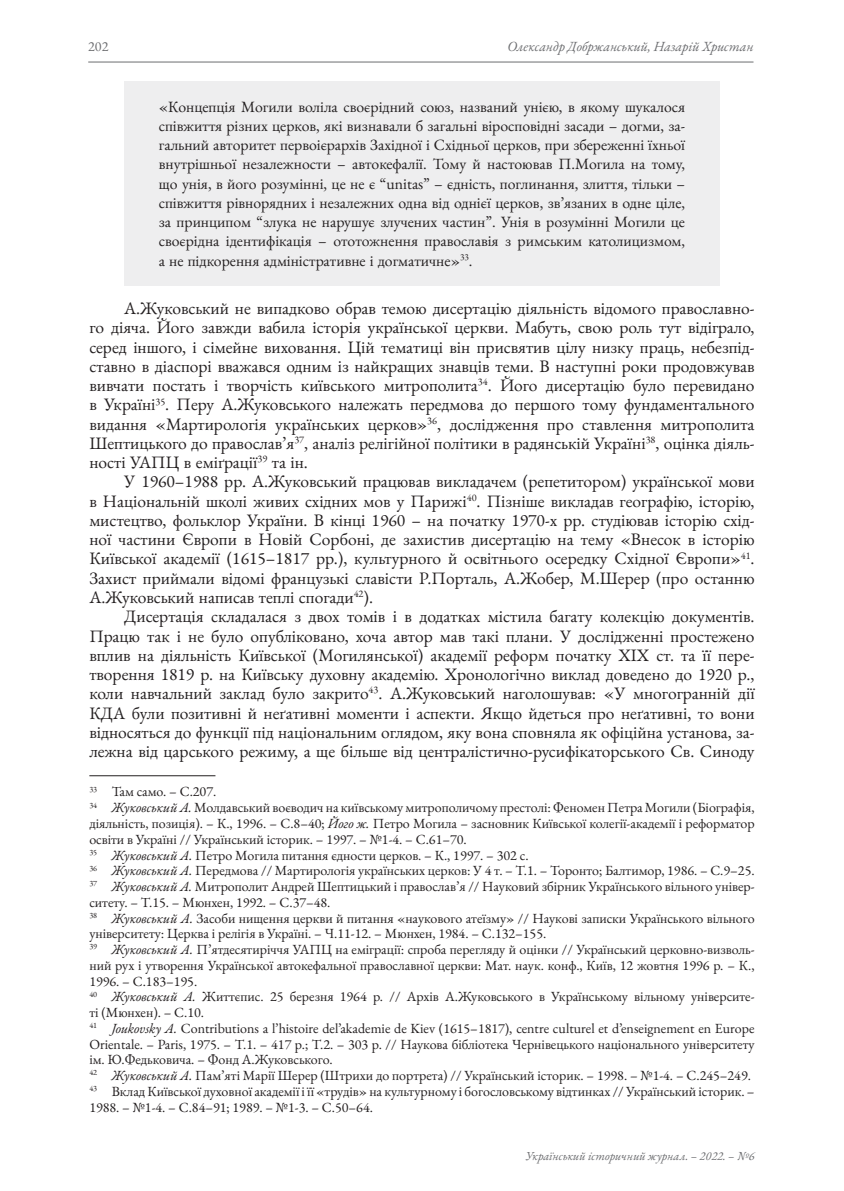
<style>
.page{position:relative;width:844px;height:1191px;background:#fff}
.page>*{position:absolute;margin:0;border:0;box-sizing:border-box;transform-origin:0 0}
.t1{font:17.5px/19.2px "EB Garamond";color:#231f20;text-align:justify}
.t2{font:15.75px/19.2px "EB Garamond";color:#231f20;text-align:justify}
.t3{font:14px/15.8px "EB Garamond";color:#231f20}
.t4{font:italic 14px "EB Garamond";color:#6c6d70}
.t5{font:14px "EB Garamond";color:#6c6d70}
.t6{font:italic 12.25px "EB Garamond";color:#6c6d70}
.s1{font-style:italic}
</style>
<div class="page">
<hr style="left:88px;top:62px;width:665px;height:1px;background:#6c6d70">
<div style="left:124px;top:81px;width:595px;height:204px;background:#eeeeef"></div>
<hr style="left:89px;top:775px;width:126px;height:1px;background:#231f20">
<p class="t5" style="left:88px;top:37px;width:22px">202</p>
<p class="t4" style="left:507px;top:37px;width:248px">Олександр Добржанський, Назарій Христан</p>
<p class="t2" style="left:159px;top:97px;width:527px">«Концепція Могили воліла своєрідний союз, названий унією, в якому шукалося співжиття різних церков, які визнавали б загальні віросповідні засади – догми, за&shy;гальний авторитет первоієрархів Західної і Східньої церков, при збереженні їхньої внутрішньої незалежности – автокефалії. Тому й настоював П.Могила на тому, що унія, в його розумінні, це не є “unitas” – єдність, поглинання, злиття, тільки – співжиття рівнорядних і незалежних одна від однієї церков, зв’язаних в одне ціле, за принципом “злука не нарушує злучених частин”. Унія в розумінні Могили це своєрідна ідентифікація – ототожнення православія з римським католицизмом, а не підкорення адміністративне і догматичне»<sup>33</sup>.</p>
<p class="t1" style="left:89px;top:299px;width:666px;text-indent:35px">А.Жуковський не випадково обрав темою дисертацію діяльність відомого православно&shy;го діяча. Його завжди вабила історія української церкви. Мабуть, свою роль тут відіграло, серед іншого, і сімейне виховання. Цій тематиці він присвятив цілу низку праць, небезпід&shy;ставно в діаспорі вважався одним із найкращих знавців теми. В наступні роки продовжував вивчати постать і творчість київського митрополита<sup>34</sup>. Його дисертацію було перевидано в Україні<sup>35</sup>. Перу А.Жуковського належать передмова до першого тому фундаментального видання «Мартирологія українських церков»<sup>36</sup>, дослідження про ставлення митрополита Шептицького до православ’я<sup>37</sup>, аналіз релігійної політики в радянській Україні<sup>38</sup>, оцінка діяль&shy;ності УАПЦ в еміґрації<sup>39</sup> та ін.</p>
<p class="t1" style="left:89px;top:472px;width:666px;text-indent:35px">У 1960–1988 рр. А.Жуковський працював викладачем (репетитором) української мови в Національній школі живих східних мов у Парижі<sup>40</sup>. Пізніше викладав географію, історію, мистецтво, фольклор України. В кінці 1960 – на початку 1970-х рр. студіював історію схід&shy;ної частини Європи в Новій Сорбоні, де захистив дисертацію на тему «Внесок в історію Київської академії (1615–1817 рр.), культурного й освітнього осередку Східної Європи»<sup>41</sup>.<br>Захист приймали відомі французькі славісти Р.Порталь, А.Жобер, М.Шерер (про останню А.Жуковський написав теплі спогади<sup>42</sup>).</p>
<p class="t1" style="left:89px;top:607px;width:666px;text-indent:35px">Дисертація складалася з двох томів і в додатках містила багату колекцію документів.<br>Працю так і не було опубліковано, хоча автор мав такі плани. У дослідженні простежено вплив на діяльність Київської (Могилянської) академії реформ початку ХІХ ст. та її пере&shy;творення 1819 р. на Київську духовну академію. Хронологічно виклад доведено до 1920 р., коли навчальний заклад було закрито<sup>43</sup>. А.Жуковський наголошував: «У многогранній дії КДА були позитивні й неґативні моменти і аспекти. Якщо йдеться про неґативні, то вони відносяться до функції під національним оглядом, яку вона сповняла як офіційна установа, за&shy;лежна від царського режиму, а ще більше від централістично-русифікаторського Св. Синоду</p>
<p class="t3" style="left:89px;top:784px;width:666px"><sup>33</sup> Там само. – C.207.<br><sup>34</sup> <span class="s1">Жуковський А.</span> Молдавський воєводич на київському митрополичому престолі: Феномен Петра Могили (Біографія, діяльність, позиція). – К., 1996. – С.8–40; <span class="s1">Його ж.</span> Петро Могила – засновник Київської колегії-академії і реформатор освіти в Україні // Український історик. – 1997. – №1-4. – С.61–70.<br><sup>35</sup> <span class="s1">Жуковський А.</span> Петро Могила питання єдности церков. – К., 1997. – 302 с.<br><sup>36</sup> <span class="s1">Жуковський А.</span> Передмова // Мартирологія українських церков: У 4 т. – Т.1. – Торонто; Балтимор, 1986. – С.9–25.<br><sup>37</sup> <span class="s1">Жуковський А.</span> Митрополит Андрей Шептицький і православ’я // Науковий збірник Українського вільного універ&shy;ситету. – Т.15. – Мюнхен, 1992. – С.37–48.<br><sup>38</sup> <span class="s1">Жуковський А.</span> Засоби нищення церкви й питання «наукового атеїзму» // Наукові записки Українського вільного університету: Церква і релігія в Україні. – Ч.11-12. – Мюнхен, 1984. – С.132–155.<br><sup>39</sup> <span class="s1">Жуковський А.</span> П’ятдесятиріччя УАПЦ на еміграції: спроба перегляду й оцінки // Український церковно-визволь&shy;ний рух і утворення Української автокефальної православної церкви: Мат. наук. конф., Київ, 12 жовтня 1996 р. – К., 1996. – С.183–195.<br><sup>40</sup> <span class="s1">Жуковський А.</span> Життєпис. 25 березня 1964 р. // Архів А.Жуковського в Українському вільному університе&shy;ті (Мюнхен). – С.10.<br><sup>41</sup> <span class="s1">Joukovsky A.</span> Contributions a l’histoire del’akademie de Kiev (1615–1817), centre culturel et d’enseignement en Europe Orientale. – Paris, 1975. – Т.1. – 417 р.; Т.2. – 303 р. // Наукова бібліотека Чернівецького національного університету ім. Ю.Федьковича. – Фонд А.Жуковського.<br><sup>42</sup> <span class="s1">Жуковський А.</span> Пам’яті Марії Шерер (Штрихи до портрета) // Український історик. – 1998. – №1-4. – С.245–249.<br><sup>43</sup> Вклад Київської духовної академії і її «трудів» на культурному і богословському відтинках // Український історик. – 1988. – №1-4. – С.84–91; 1989. – №1-3. – С.50–64.</p>
<p class="t6" style="left:525px;top:1148px;width:230px">Український історичний журнал. – 2022. – №6</p>
</div>
